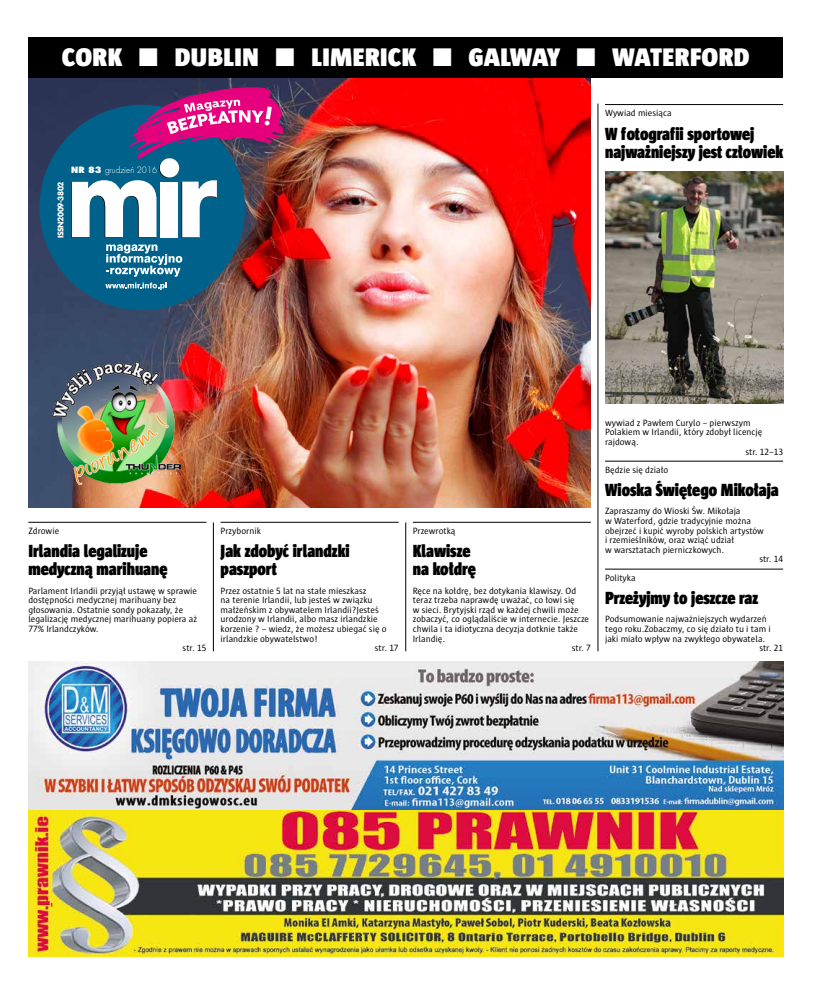
<style>
.page{position:relative;width:820px;height:993px;background:#fff}
.page>*{position:absolute;margin:0;border:0;box-sizing:border-box;transform-origin:0 0}
.t1{font:900 26px "Sun";color:#fff}
.t2{font:900 condensed 18px/18px "Sun";color:#000}
.t3{font:9.3px/9.6px "Sun";color:#000}
.t4{font:300 8.5px "GW Futura";color:#fff;scale:.96 1}
.t5{font:7.4px "GW Futura Demi";letter-spacing:-.06em;color:#fff}
.s1{font-weight:600}
</style>
<div class="page">
<img style="left:28px;top:77px;width:562px;height:430px">
<img style="left:28px;top:661px;width:754px;height:294px">
<img style="left:53px;top:362px;width:127px;height:122px">
<hr style="left:604px;top:104px;width:178px;height:1px;background:#000">
<hr style="left:604px;top:461px;width:178px;height:1px;background:#000">
<hr style="left:604px;top:568px;width:178px;height:1px;background:#000">
<div style="left:28px;top:37px;width:754px;height:40px;background:#000"></div>
<div style="left:40px;top:105px;width:204px;height:204px;background:#00628b;border-radius:50%"></div>
<svg style="left:106px;top:244px;width:76px;height:32px"></svg>
<svg style="left:105px;top:282px;width:62px;height:8px"></svg>
<svg style="left:71px;top:87px;width:212px;height:151px"></svg>
<hr style="left:28px;top:522px;width:178px;height:1px;background:#000">
<hr style="left:220px;top:522px;width:178px;height:1px;background:#000">
<hr style="left:412px;top:522px;width:178px;height:1px;background:#000">
<hr style="left:405px;top:522px;width:1px;height:129px;background:#000">
<hr style="left:213px;top:522px;width:1px;height:129px;background:#000">
<hr style="left:597px;top:103px;width:1px;height:548px;background:#000">
<img style="left:605px;top:171px;width:177px;height:232px">
<h1 class="t1" style="left:62px;top:42px;width:688px">CORK ■ DUBLIN ■ LIMERICK ■ GALWAY ■ WATERFORD</h1>
<p class="t4" style="left:71px;top:165px;width:91px"><span class="s1">NR 83</span> grudzień 2016</p>
<p class="t5" style="left:56px;top:238px;width:58px;rotate:-90deg">ISSN2009-3802</p>
<p class="t3" style="left:604px;top:108px;width:68px">Wywiad miesiąca</p>
<h2 class="t2" style="left:604px;top:125px;width:179px">W fotografii sportowej najważniejszy jest człowiek</h2>
<p class="t3" style="left:28px;top:525px;width:32px">Zdrowie</p>
<h2 class="t2" style="left:28px;top:542px;width:141px">Irlandia legalizuje medyczną marihuanę</h2>
<p class="t3" style="left:28px;top:585px;width:170px">Parlament Irlandii przyjął ustawę w sprawie dostępności medycznej marihuany bez głosowania. Ostatnie sondy pokazały, że legalizację medycznej marihuany popiera aż 77% Irlandczyków.</p>
<p class="t3" style="left:182px;top:643px;width:25px">str. 15</p>
<p class="t3" style="left:220px;top:525px;width:42px">Przybornik</p>
<h2 class="t2" style="left:220px;top:542px;width:130px">Jak zdobyć irlandzki paszport</h2>
<p class="t3" style="left:220px;top:585px;width:147px">Przez ostatnie 5 lat na stałe mieszkasz</p>
<p class="t3" style="left:220px;top:595px;width:153px">na terenie Irlandii, lub jesteś w związku</p>
<p class="t3" style="left:220px;top:604px;width:160px">małżeńskim z obywatelem Irlandii?Jesteś</p>
<p class="t3" style="left:220px;top:614px;width:159px">urodzony w Irlandii, albo masz irlandzkie</p>
<p class="t3" style="left:220px;top:624px;width:167px">korzenie ? – wiedz, że możesz ubiegać się o</p>
<p class="t3" style="left:220px;top:633px;width:98px">irlandzkie obywatelstwo!</p>
<p class="t3" style="left:375px;top:643px;width:25px">str. 17</p>
<p class="t3" style="left:412px;top:525px;width:44px">Przewrotką</p>
<h2 class="t2" style="left:412px;top:542px;width:64px">Klawisze na kołdrę</h2>
<p class="t3" style="left:412px;top:585px;width:165px">Ręce na kołdrę, bez dotykania klawiszy. Od</p>
<p class="t3" style="left:412px;top:595px;width:163px">teraz trzeba naprawdę uważać, co łowi się</p>
<p class="t3" style="left:412px;top:604px;width:167px">w sieci. Brytyjski rząd w każdej chwili może</p>
<p class="t3" style="left:412px;top:614px;width:178px">zobaczyć, co oglądaliście w internecie. Jeszcze</p>
<p class="t3" style="left:412px;top:624px;width:167px">chwila i ta idiotyczna decyzja dotknie także</p>
<p class="t3" style="left:412px;top:633px;width:34px">Irlandię.</p>
<p class="t3" style="left:571px;top:643px;width:21px">str. 7</p>
<p class="t3" style="left:604px;top:417px;width:147px">wywiad z Pawłem Curylo – pierwszym</p>
<p class="t3" style="left:604px;top:427px;width:159px">Polakiem w Irlandii, który zdobył licencję</p>
<p class="t3" style="left:604px;top:437px;width:35px">rajdową.</p>
<p class="t3" style="left:745px;top:446px;width:39px">str. 12–13</p>
<p class="t3" style="left:604px;top:464px;width:65px">Będzie się działo</p>
<h2 class="t2" style="left:604px;top:481px;width:175px">Wioska Świętego Mikołaja</h2>
<p class="t3" style="left:604px;top:506px;width:137px">Zapraszamy do Wioski Św. Mikołaja</p>
<p class="t3" style="left:604px;top:516px;width:147px">w Waterford, gdzie tradycyjnie można</p>
<p class="t3" style="left:604px;top:525px;width:160px">obejrzeć i kupić wyroby polskich artystów</p>
<p class="t3" style="left:604px;top:535px;width:130px">i rzemieślników, oraz wziąć udział</p>
<p class="t3" style="left:604px;top:544px;width:121px">w warsztatach pierniczkowych.</p>
<p class="t3" style="left:759px;top:554px;width:25px">str. 14</p>
<p class="t3" style="left:604px;top:572px;width:32px">Polityka</p>
<h2 class="t2" style="left:604px;top:589px;width:154px">Przeżyjmy to jeszcze raz</h2>
<p class="t3" style="left:604px;top:614px;width:163px">Podsumowanie najważniejszych wydarzeń</p>
<p class="t3" style="left:604px;top:624px;width:167px">tego roku.Zobaczmy, co się działo tu i tam i</p>
<p class="t3" style="left:604px;top:633px;width:162px">jaki miało wpływ na zwykłego obywatela.</p>
<p class="t3" style="left:759px;top:643px;width:25px">str. 21</p>
</div>
